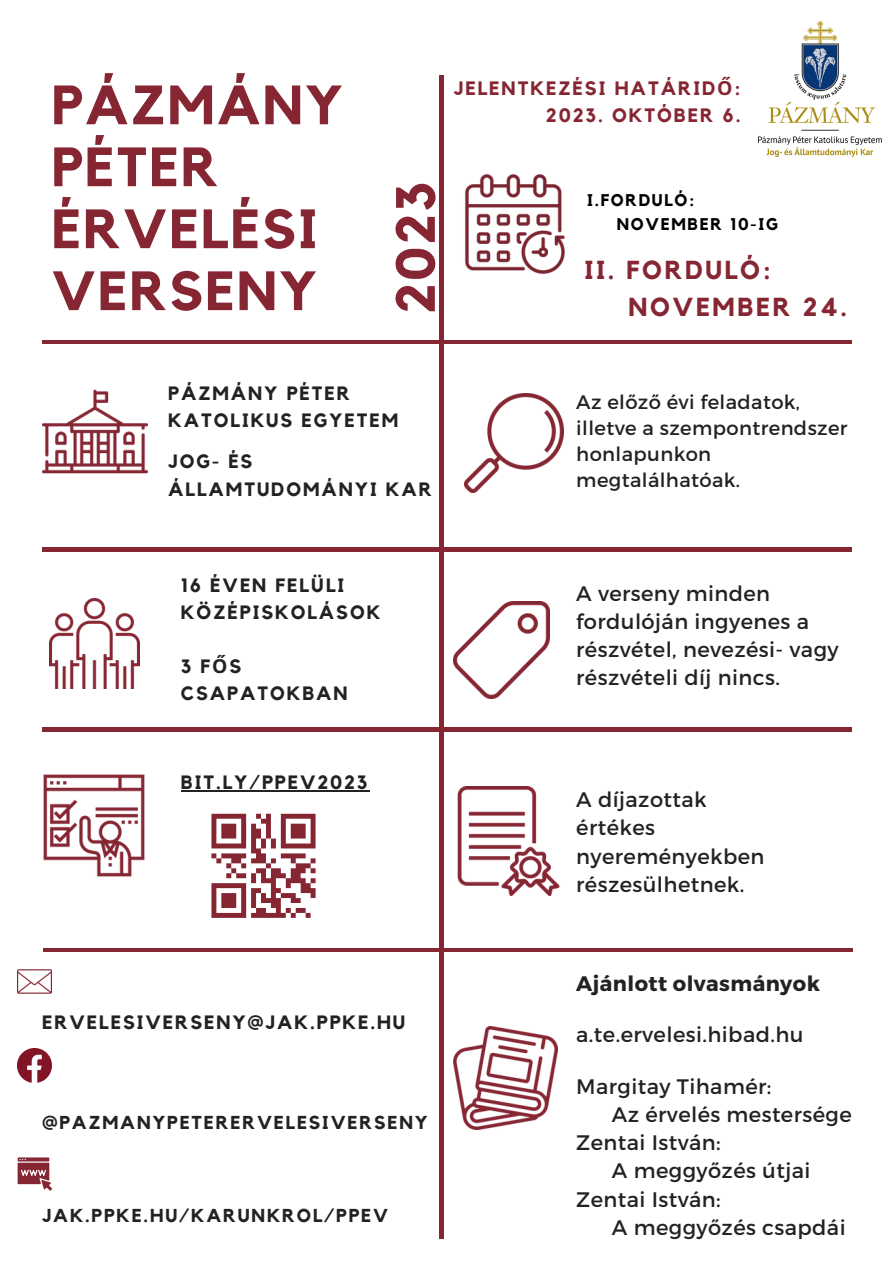
<style>
.page{position:relative;width:893px;height:1264px;background:#fff}
.page>*{position:absolute;margin:0;border:0;box-sizing:border-box;transform-origin:0 0}
.t1{font:700 54.75px "Kollektif";letter-spacing:.04em;color:#862633}
.t2{font:700 25.95px "Kollektif";letter-spacing:.1em;color:#862633}
.t3{font:21px/28.2px "Montserrat";letter-spacing:.02em;color:#222}
.t4{font:700 21px "Montserrat";letter-spacing:.02em;color:#222}
.t5{font:19.5px/25.8px "Montserrat";letter-spacing:.02em;color:#222}
.t6{font:700 19.35px "Kollektif";letter-spacing:.1em;color:#862633}
.t7{font:700 19.2px/27px "Kollektif";letter-spacing:.1em;color:#222}
.t8{font:700 18.6px "Kollektif";letter-spacing:.1em;color:#222}
.t9{font:700 16.8px "Kollektif";letter-spacing:.1em;color:#000}
.s1{font-family:"Noto Sans"}
</style>
<div class="page">
<img style="left:454px;top:1026px;width:103px;height:103px">
<img style="left:453px;top:601px;width:97px;height:97px">
<img style="left:42px;top:389px;width:106px;height:85px">
<hr style="left:42px;top:340px;width:809px;height:4px;background:#862633">
<hr style="left:440px;top:75px;width:3px;height:1163px;background:#862633">
<hr style="left:42px;top:548px;width:809px;height:3px;background:#862633">
<hr style="left:42px;top:728px;width:809px;height:3px;background:#862633">
<hr style="left:44px;top:948px;width:808px;height:3px;background:#862633">
<img style="left:464px;top:173px;width:101px;height:102px">
<img style="left:457px;top:786px;width:103px;height:109px">
<img style="left:17px;top:969px;width:35px;height:25px">
<img style="left:50px;top:599px;width:90px;height:90px">
<img style="left:43px;top:774px;width:102px;height:103px">
<img style="left:18px;top:1048px;width:33px;height:34px">
<img style="left:758px;top:22px;width:123px;height:135px">
<svg style="left:18px;top:1157px;width:34px;height:33px"></svg>
<hr style="left:181px;top:790px;width:188px;height:1px;background:#222">
<img style="left:464px;top:393px;width:99px;height:99px">
<svg style="left:211px;top:813px;width:104px;height:104px"></svg>
<p class="t1" style="left:52px;top:80px;width:293px">PÁZMÁNY</p>
<p class="t1" style="left:52px;top:142px;width:168px">PÉTER</p>
<p class="t1" style="left:52px;top:204px;width:267px">ÉRVELÉSI</p>
<p class="t1" style="left:52px;top:266px;width:267px">VERSENY</p>
<p class="t6" style="left:454px;top:79px;width:288px">JELENTKEZÉSI HATÁRID<span class="s1">Ő</span>:</p>
<p class="t6" style="left:546px;top:106px;width:196px">2023. OKTÓBER 6.</p>
<p class="t1" style="left:390px;top:314px;width:134px;rotate:-90deg">2023</p>
<p class="t9" style="left:587px;top:192px;width:109px">I.FORDULÓ:</p>
<p class="t9" style="left:616px;top:216px;width:163px">NOVEMBER 10-IG</p>
<p class="t2" style="left:584px;top:258px;width:188px">II. FORDULÓ:</p>
<p class="t2" style="left:628px;top:295px;width:220px">NOVEMBER 24.</p>
<p class="t7" style="left:168px;top:380px;width:183px">PÁZMÁNY PÉTER</p>
<p class="t7" style="left:168px;top:408px;width:231px">KATOLIKUS EGYETEM</p>
<p class="t7" style="left:168px;top:448px;width:86px">JOG- ÉS</p>
<p class="t7" style="left:168px;top:476px;width:265px">ÁLLAMTUDOMÁNYI KAR</p>
<p class="t5" style="left:576px;top:388px;width:273px">Az előző évi feladatok, illetve a szempontrendszer honlapunkon megtalálhatóak.</p>
<p class="t7" style="left:181px;top:573px;width:201px">16 ÉVEN FELÜLI<br>KÖZÉPISKOLÁSOK</p>
<p class="t7" style="left:181px;top:654px;width:62px">3 F<span class="s1">Ő</span>S</p>
<p class="t7" style="left:181px;top:681px;width:168px">CSAPATOKBAN</p>
<p class="t7" style="left:181px;top:769px;width:188px">BIT.LY/PPEV2023</p>
<p class="t3" style="left:576px;top:578px;width:264px">A verseny minden fordulóján ingyenes a részvétel, nevezési- vagy részvételi díj nincs.</p>
<p class="t3" style="left:576px;top:784px;width:190px">A díjazottak értékes nyereményekben részesülhetnek.</p>
<p class="t7" style="left:42px;top:1009px;width:364px">ERVELESIVERSENY@JAK.PPKE.HU</p>
<p class="t8" style="left:42px;top:1113px;width:387px">@PAZMANYPETERERVELESIVERSENY</p>
<p class="t8" style="left:42px;top:1207px;width:347px">JAK.PPKE.HU/KARUNKROL/PPEV</p>
<p class="t4" style="left:576px;top:969px;width:245px">Ajánlott olvasmányok</p>
<p class="t3" style="left:576px;top:1019px;width:229px">a.te.ervelesi.hibad.hu</p>
<p class="t3" style="left:576px;top:1071px;width:196px">Margitay Tihamér:</p>
<p class="t3" style="left:612px;top:1099px;width:241px">Az érvelés mestersége</p>
<p class="t3" style="left:576px;top:1127px;width:146px">Zentai István:</p>
<p class="t3" style="left:612px;top:1155px;width:200px">A meggyőzés útjai</p>
<p class="t3" style="left:576px;top:1183px;width:146px">Zentai István:</p>
<p class="t3" style="left:612px;top:1212px;width:235px">A meggyőzés csapdái</p>
</div>
